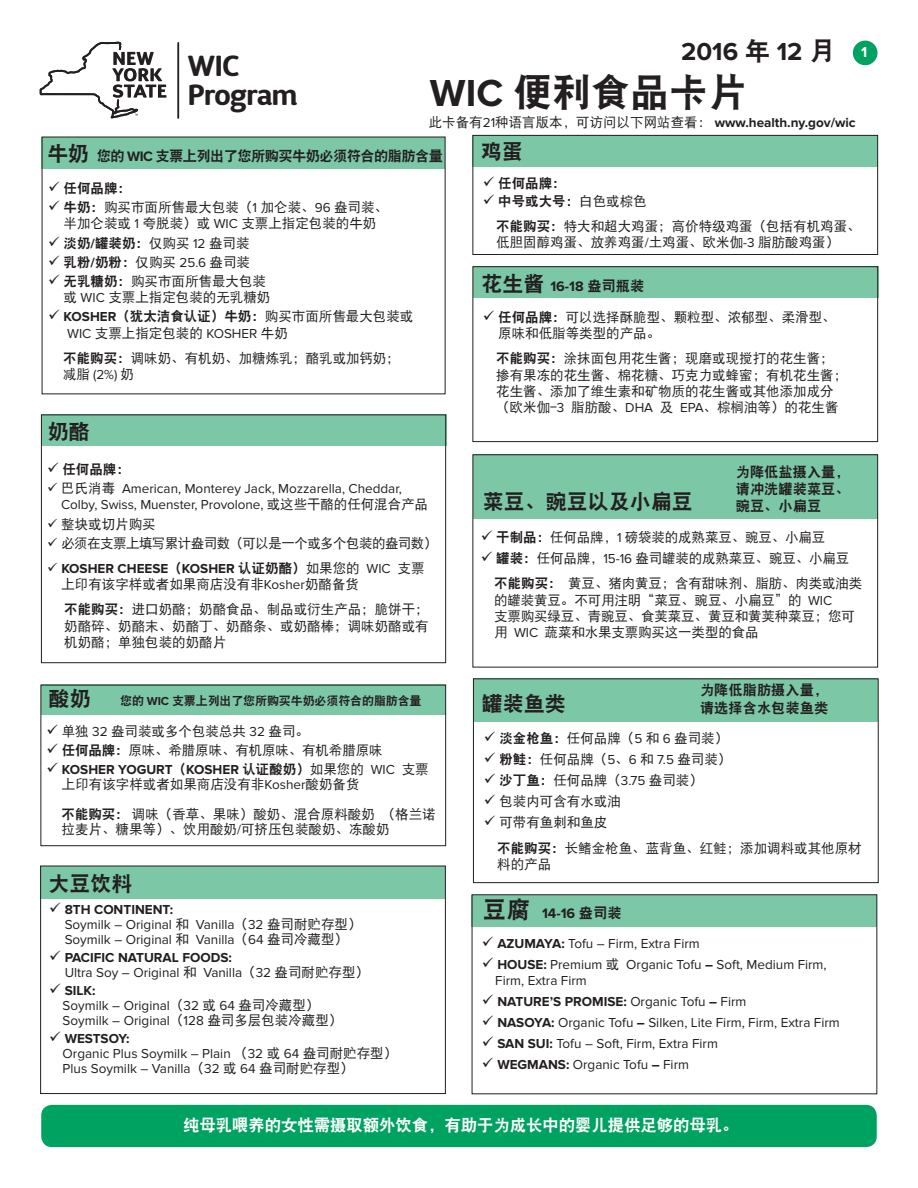
<style>
.page{position:relative;width:918px;height:1188px;background:#fff}
.page>*{position:absolute;margin:0;border:0;box-sizing:border-box;transform-origin:0 0}
.t1{font:39px "DF Hei W9";color:#231f20}
.t2{font:700 29.1px/29.5px "D Sari";letter-spacing:-.02em;color:#231f20}
.t3{font:700 25.5px "Proxima Nova";color:#231f20}
.t4{font:21px "DF Hei W9";color:#231f20}
.t5{font:16.5px "DF Hei W9";letter-spacing:-.01em;color:#fff}
.t6{font:700 15px "Proxima Nova";color:#fff}
.t7{font:14.25px/17.1px "DF Hei W9";color:#231f20}
.t8{font:14.25px "DF Hei W9";letter-spacing:-.04em;color:#231f20}
.t9{font:700 14.25px "Proxima Nova";color:#231f20}
.t10{font:13.5px/16.2px "DF Hei W5";color:#231f20}
.t11{font:13.5px/15px "Proxima Nova";color:#231f20}
.t12{font:700 13.5px "Proxima Nova";color:#231f20}
.t13{font:13.5px "DF Hei W9";color:#231f20}
.t14{font:13.5px "DF Hei W5";letter-spacing:-.04em;color:#231f20}
.t15{font:12px "DF Hei W9";letter-spacing:-.01em;color:#231f20}
.s1{font-family:"DF Hei W9";font-weight:400}
.s2{font-family:"Proxima Nova";font-weight:700}
.s3{font-family:"DF Hei W5";font-weight:400}
.s4{font-weight:400}
.s5{font-size:21px}
.s6{font-family:"DF Hei W9"}
.s7{font-family:"Proxima Nova"}
.s8{font-family:"DF Hei W5"}
.s9{font-weight:700}
.s10{font-family:"DF Hei W9";font-weight:400;font-size:21px}
.s11{font-family:"DF Hei W9";font-weight:400;font-size:23.55px}
</style>
<div class="page">
<div style="left:473px;top:679px;width:405px;height:43px;background:#7cc7a6"></div>
<div style="left:473px;top:678px;width:406px;height:205px;border:1px solid #231f20"></div>
<div style="left:853px;top:41px;width:24px;height:24px;background:#00a261;border-radius:50%"></div>
<div style="left:42px;top:137px;width:403px;height:31px;background:#7cc7a6"></div>
<div style="left:472px;top:135px;width:406px;height:32px;background:#7cc7a6"></div>
<div style="left:41px;top:1105px;width:836px;height:42px;background:#00a261;border-radius:11px"></div>
<hr style="left:177px;top:42px;width:2px;height:77px;background:#231f20">
<svg style="left:40px;top:42px;width:127px;height:76px"></svg>
<div style="left:40px;top:866px;width:405px;height:32px;background:#7cc7a6"></div>
<div style="left:40px;top:866px;width:406px;height:228px;border:1px solid #231f20"></div>
<div style="left:472px;top:135px;width:406px;height:120px;border:1px solid #231f20"></div>
<div style="left:41px;top:415px;width:405px;height:31px;background:#7cc7a6"></div>
<div style="left:41px;top:415px;width:405px;height:248px;border:1px solid #231f20"></div>
<div style="left:41px;top:685px;width:405px;height:30px;background:#7cc7a6"></div>
<div style="left:40px;top:685px;width:406px;height:161px;border:1px solid #231f20"></div>
<div style="left:473px;top:266px;width:405px;height:32px;background:#7cc7a6"></div>
<div style="left:472px;top:895px;width:405px;height:32px;background:#7cc7a6"></div>
<div style="left:472px;top:894px;width:405px;height:200px;border:1px solid #231f20"></div>
<div style="left:473px;top:455px;width:405px;height:64px;background:#7cc7a6"></div>
<div style="left:472px;top:454px;width:406px;height:214px;border:1px solid #231f20"></div>
<div style="left:472px;top:266px;width:406px;height:176px;border:1px solid #231f20"></div>
<p class="t2" style="left:188px;top:50px;width:111px">WIC<br>Program</p>
<p class="t3" style="left:681px;top:37px;width:155px">2016 <span class="s1">年</span> 12 <span class="s1">月</span></p>
<p class="t1" style="left:430px;top:72px;width:319px"><span class="s2">WIC</span> 便利食品卡片</p>
<p class="t6" style="left:861px;top:44px;width:8px">1</p>
<p class="t12" style="left:429px;top:114px;width:428px"><span class="s3">此卡备有</span><span class="s4">21</span><span class="s3">种语言版本，可访问以下网站查看：</span> www.health.ny.gov/wic</p>
<p class="t8" style="left:48px;top:148px;width:397px"><span class="s5">牛奶</span>您的 <span class="s2">WIC</span> 支票上列出了您所购买牛奶必须符合的脂肪含量</p>
<p class="t13" style="left:48px;top:181px;width:85px">✓ 任何品牌：</p>
<p class="t10" style="left:48px;top:199px;width:342px;text-align:center">✓ <span class="s6">牛奶：</span>购买市面所售最大包装（<span class="s7">1</span> 加仑装、<span class="s7">96</span> 盎司装、半加仑装或 <span class="s7">1</span> 夸脱装）或 <span class="s7">WIC</span> 支票上指定包装的牛奶</p>
<p class="t13" style="left:48px;top:236px;width:203px">✓ 淡奶<span class="s2">/</span>罐装奶：<span class="s8">仅购买</span> <span class="s7">12</span> <span class="s8">盎司装</span></p>
<p class="t10" style="left:48px;top:254px;width:204px">✓ <span class="s6">乳粉</span><span class="s2">/</span><span class="s6">奶粉：</span>仅购买 <span class="s7">25.6</span> 盎司装</p>
<p class="t10" style="left:64px;top:273px;width:208px;text-indent:-16px">✓ <span class="s6">无乳糖奶：</span>购买市面所售最大包装或 <span class="s7">WIC</span> 支票上指定包装的无乳糖奶</p>
<p class="t10" style="left:67px;top:308px;width:348px;text-indent:-19px">✓ <span class="s2">KOSHER</span><span class="s6">（犹太洁食认证）牛奶：</span>购买市面所售最大包装或<br><span class="s7">WIC</span> 支票上指定包装的 <span class="s7">KOSHER</span> 牛奶</p>
<p class="t10" style="left:63px;top:350px;width:338px"><span class="s6">不能购买：</span>调味奶、有机奶、加糖炼乳；酪乳或加钙奶；减脂 <span class="s7">(2%)</span> 奶</p>
<p class="t4" style="left:48px;top:421px;width:43px">奶酪</p>
<p class="t13" style="left:47px;top:462px;width:84px">✓ 任何品牌：</p>
<p class="t11" style="left:61px;top:481px;width:368px;line-height:16.2px;text-indent:-14px">✓ <span class="s8">巴氏消毒</span> American, Monterey Jack, Mozzarella, Cheddar,<br>Colby, Swiss, Muenster, Provolone, <span class="s8">或这些干酪的任何混合产品</span></p>
<p class="t10" style="left:47px;top:516px;width:110px">✓ 整块或切片购买</p>
<p class="t14" style="left:47px;top:536px;width:392px">✓ 必须在支票上填写累计盎司数（可以是一个或多个包装的盎司数）</p>
<p class="t10" style="left:61px;top:560px;width:365px;text-indent:-14px">✓ <span class="s2">KOSHER CHEESE</span><span class="s6">（</span><span class="s2">KOSHER</span> <span class="s6">认证奶酪）</span>如果您的 <span class="s7">WIC</span> 支票上印有该字样或者如果商店没有非<span class="s7">Kosher</span>奶酪备货</p>
<p class="t10" style="left:64px;top:601px;width:366px;text-align:justify"><span class="s6">不能购买：</span>进口奶酪；奶酪食品、制品或衍生产品；脆饼干；奶酪碎、奶酪末、奶酪丁、奶酪条、或奶酪棒；调味奶酪或有机奶酪；单独包装的奶酪片</p>
<p class="t4" style="left:49px;top:688px;width:43px">酸奶</p>
<p class="t10" style="left:46px;top:723px;width:264px">✓ 单独 <span class="s7">32</span> 盎司装或多个包装总共 <span class="s7">32</span> 盎司。</p>
<p class="t10" style="left:46px;top:742px;width:338px">✓ <span class="s6">任何品牌：</span>原味、希腊原味、有机原味、有机希腊原味</p>
<p class="t10" style="left:62px;top:762px;width:368px;line-height:15px;text-indent:-16px">✓ <span class="s2">KOSHER YOGURT</span><span class="s6">（</span><span class="s2">KOSHER</span> <span class="s6">认证酸奶）</span>如果您的 <span class="s7">WIC</span> 支票上印有该字样或者如果商店没有非<span class="s7">Kosher</span>酸奶备货</p>
<p class="t10" style="left:62px;top:806px;width:376px;line-height:15px"><span class="s6">不能购买：</span>调味（香草、果味）酸奶、混合原料酸奶 （格兰诺拉麦片、糖果等）、饮用酸奶<span class="s7">/</span>可挤压包装酸奶、冻酸奶</p>
<p class="t15" style="left:120px;top:695px;width:303px">您的 <span class="s2">WIC</span> 支票上列出了您所购买牛奶必须符合的脂肪含量</p>
<p class="t4" style="left:49px;top:872px;width:85px">大豆饮料</p>
<p class="t11" style="left:65px;top:902px;width:298px;text-indent:-16px">✓ <span class="s9">8TH CONTINENT:<br></span>Soymilk – Original <span class="s8">和</span> Vanilla<span class="s8">（</span>32 <span class="s8">盎司耐贮存型）<br></span>Soymilk – Original <span class="s8">和</span> Vanilla<span class="s8">（</span>64 <span class="s8">盎司冷藏型）</span></p>
<p class="t11" style="left:65px;top:950px;width:306px;text-indent:-16px">✓ <span class="s9">PACIFIC NATURAL FOODS:<br></span>Ultra Soy – Original <span class="s8">和</span> Vanilla<span class="s8">（</span>32 <span class="s8">盎司耐贮存型）</span></p>
<p class="t11" style="left:63px;top:983px;width:281px;text-indent:-14px">✓ <span class="s9">SILK:<br></span>Soymilk – Original<span class="s8">（</span>32 <span class="s8">或</span> 64 <span class="s8">盎司冷藏型）<br></span>Soymilk – Original<span class="s8">（</span>128 <span class="s8">盎司多层包装冷藏型）</span></p>
<p class="t11" style="left:63px;top:1031px;width:336px;text-indent:-14px">✓ <span class="s9">WESTSOY:<br></span>Organic Plus Soymilk – Plain <span class="s8">（</span>32 <span class="s8">或</span> 64 <span class="s8">盎司耐贮存型）<br></span>Plus Soymilk – Vanilla<span class="s8">（</span>32 <span class="s8">或</span> 64 <span class="s8">盎司耐贮存型）</span></p>
<p class="t4" style="left:481px;top:141px;width:43px">鸡蛋</p>
<p class="t13" style="left:483px;top:176px;width:85px">✓ 任何品牌：</p>
<p class="t13" style="left:483px;top:194px;width:166px">✓ 中号或大号：<span class="s8">白色或棕色</span></p>
<p class="t10" style="left:496px;top:218px;width:366px"><span class="s6">不能购买：</span>特大和超大鸡蛋；高价特级鸡蛋（包括有机鸡蛋、低胆固醇鸡蛋、放养鸡蛋<span class="s7">/</span>土鸡蛋、欧米伽<span class="s7">-3</span> 脂肪酸鸡蛋）</p>
<p class="t9" style="left:481px;top:278px;width:164px"><span class="s10">花生酱</span> 16-18 <span class="s1">盎司瓶装</span></p>
<p class="t10" style="left:498px;top:309px;width:339px;text-indent:-16px">✓ <span class="s6">任何品牌：</span>可以选择酥脆型、颗粒型、浓郁型、柔滑型、原味和低脂等类型的产品。</p>
<p class="t10" style="left:496px;top:350px;width:352px"><span class="s6">不能购买：</span>涂抹面包用花生酱；现磨或现搅打的花生酱；掺有果冻的花生酱、棉花糖、巧克力或蜂蜜；有机花生酱；花生酱、添加了维生素和矿物质的花生酱或其他添加成分（欧米伽-<span class="s7">3</span> 脂肪酸、<span class="s7">DHA</span> 及 <span class="s7">EPA</span>、棕榈油等）的花生酱</p>
<p class="t4" style="left:483px;top:491px;width:211px">菜豆、豌豆以及小扁豆</p>
<p class="t7" style="left:736px;top:463px;width:115px;text-align:justify">为降低盐摄入量，请冲洗罐装菜豆、豌豆、小扁豆</p>
<p class="t10" style="left:481px;top:529px;width:346px">✓ <span class="s6">干制品：</span>任何品牌，<span class="s7">1</span> 磅袋装的成熟菜豆、豌豆、小扁豆</p>
<p class="t10" style="left:481px;top:550px;width:370px">✓ <span class="s6">罐装：</span>任何品牌，<span class="s7">15-16</span> 盎司罐装的成熟菜豆、豌豆、小扁豆</p>
<p class="t10" style="left:494px;top:575px;width:370px"><span class="s6">不能购买：</span>焗黄豆、猪肉黄豆；含有甜味剂、脂肪、肉类或油类的罐装黄豆。不可用注明“菜豆、豌豆、小扁豆”的 <span class="s7">WIC<br></span>支票购买绿豆、青豌豆、食荚菜豆、黄豆和黄荚种菜豆；您可用 <span class="s7">WIC</span> 蔬菜和水果支票购买这一类型的食品</p>
<p class="t7" style="left:700px;top:681px;width:130px;line-height:18px">为降低脂肪摄入量，请选择含水包装鱼类</p>
<p class="t4" style="left:482px;top:693px;width:85px">罐装鱼类</p>
<p class="t10" style="left:484px;top:730px;width:246px">✓ <span class="s6">淡金枪鱼：</span>任何品牌（<span class="s7">5</span> 和 <span class="s7">6</span> 盎司装）</p>
<p class="t10" style="left:484px;top:751px;width:249px">✓ <span class="s6">粉鲑：</span>任何品牌（<span class="s7">5</span>、<span class="s7">6</span> 和 <span class="s7">7.5</span> 盎司装）</p>
<p class="t10" style="left:484px;top:772px;width:221px">✓ <span class="s6">沙丁鱼：</span>任何品牌（<span class="s7">3.75</span> 盎司装）</p>
<p class="t10" style="left:484px;top:793px;width:139px">✓ 包装内可含有水或油</p>
<p class="t10" style="left:484px;top:814px;width:125px">✓ 可带有鱼刺和鱼皮</p>
<p class="t10" style="left:497px;top:840px;width:366px"><span class="s6">不能购买：</span>长鳍金枪鱼、蓝背鱼、红鲑；添加调料或其他原材料的产品</p>
<p class="t9" style="left:483px;top:905px;width:140px"><span class="s11">豆腐</span> 14-16 <span class="s1">盎司装</span></p>
<p class="t11" style="left:482px;top:936px;width:220px">✓ <span class="s9">AZUMAYA:</span> Tofu – Firm, Extra Firm</p>
<p class="t11" style="left:495px;top:956px;width:333px;line-height:16.2px;text-indent:-14px">✓ <span class="s9">HOUSE:</span> Premium <span class="s8">或</span> Organic Tofu <span class="s9">–</span> Soft, Medium Firm,<br>Firm, Extra Firm</p>
<p class="t12" style="left:482px;top:994px;width:266px">✓ NATURE’S PROMISE: <span class="s4">Organic Tofu</span> – <span class="s4">Firm</span></p>
<p class="t11" style="left:482px;top:1015px;width:360px">✓ <span class="s9">NASOYA:</span> Organic Tofu <span class="s9">–</span> Silken, Lite Firm, Firm, Extra Firm</p>
<p class="t11" style="left:482px;top:1036px;width:238px">✓ <span class="s9">SAN SUI:</span> Tofu – Soft, Firm, Extra Firm</p>
<p class="t11" style="left:482px;top:1057px;width:209px">✓ <span class="s9">WEGMANS:</span> Organic Tofu <span class="s9">–</span> Firm</p>
<p class="t5" style="left:183px;top:1116px;width:557px">纯母乳喂养的女性需摄取额外饮食，有助于为成长中的婴儿提供足够的母乳。</p>
</div>
